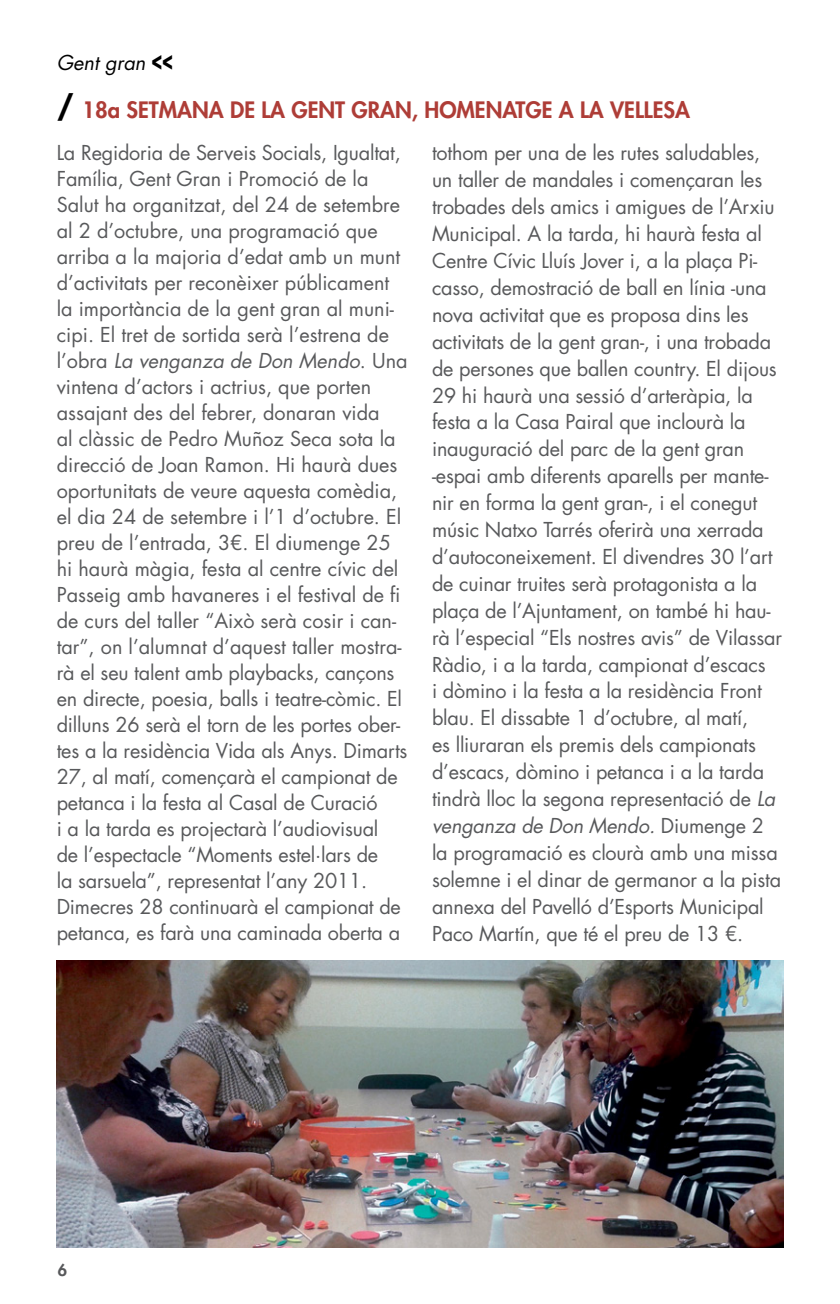
<style>
.page{position:relative;width:840px;height:1304px;background:#fff}
.page>*{position:absolute;margin:0;border:0;box-sizing:border-box;transform-origin:0 0}
.t1{font:800 22px "Futura Std";color:#ae3d37}
.t2{font:20px/26px "Futura Std";letter-spacing:-.01em;color:#58595b}
.t3{font:italic 20px "Futura Std";color:#000}
.t4{font:800 16px "Futura Std";color:#58595b}
.s1{font-weight:800;font-style:normal;font-size:30px}
.s2{font-weight:700;font-size:30px;color:#000}
.s3{font-style:italic}
</style>
<div class="page">
<img style="left:57px;top:961px;width:725px;height:286px">
<p class="t3" style="left:57px;top:50px;width:117px">Gent gran <span class="s1">&lt;&lt;</span></p>
<p class="t1" style="left:57px;top:96px;width:634px"><span class="s2">/</span> 18A SETMANA DE LA GENT GRAN, HOMENATGE A LA VELLESA</p>
<p class="t2" style="left:57px;top:140px;width:352px">La Regidoria de Serveis Socials, Igualtat, Família, Gent Gran i Promoció de la Salut ha organitzat, del 24 de setembre al 2 d’octubre, una programació que arriba a la majoria d’edat amb un munt d’activitats per reconèixer públicament la importància de la gent gran al muni&shy;cipi. El tret de sortida serà l’estrena de l’obra <span class="s3">La venganza de Don Mendo</span>. Una vintena d’actors i actrius, que porten assajant des del febrer, donaran vida<br>al clàssic de Pedro Muñoz Seca sota la direcció de Joan Ramon. Hi haurà dues oportunitats de veure aquesta comèdia, el dia 24 de setembre i l’1 d’octubre. El preu de l’entrada, 3€. El diumenge 25 hi haurà màgia, festa al centre cívic del Passeig amb havaneres i el festival de fi de curs del taller “Això serà cosir i can&shy;tar”, on l’alumnat d’aquest taller mostra&shy;rà el seu talent amb playbacks, cançons en directe, poesia, balls i teatre-còmic. El dilluns 26 serà el torn de les portes ober&shy;tes a la residència Vida als Anys. Dimarts 27, al matí, començarà el campionat de petanca i la festa al Casal de Curació<br>i a la tarda es projectarà l’audiovisual<br>de l’espectacle “Moments estel·lars de<br>la sarsuela”, representat l’any 2011.<br>Dimecres 28 continuarà el campionat de petanca, es farà una caminada oberta a</p>
<p class="t2" style="left:432px;top:140px;width:351px;line-height:26.8px">tothom per una de les rutes saludables, un taller de mandales i començaran les trobades dels amics i amigues de l’Arxiu Municipal. A la tarda, hi haurà festa al Centre Cívic Lluís Jover i, a la plaça Pi&shy;casso, demostració de ball en línia -una nova activitat que es proposa dins les activitats de la gent gran-, i una trobada de persones que ballen country. El dijous 29 hi haurà una sessió d’arteràpia, la festa a la Casa Pairal que inclourà la inauguració del parc de la gent gran -espai amb diferents aparells per mante&shy;nir en forma la gent gran-, i el conegut músic Natxo Tarrés oferirà una xerrada d’autoconeixement. El divendres 30 l’art de cuinar truites serà protagonista a la plaça de l’Ajuntament, on també hi hau&shy;rà l’especial “Els nostres avis” de Vilassar Ràdio, i a la tarda, campionat d’escacs<br>i dòmino i la festa a la residència Front blau. El dissabte 1 d’octubre, al matí,<br>es lliuraran els premis dels campionats d’escacs, dòmino i petanca i a la tarda tindrà lloc la segona representació de <span class="s3">La venganza de Don Mendo.</span> Diumenge 2 la programació es clourà amb una missa solemne i el dinar de germanor a la pista annexa del Pavelló d’Esports Municipal Paco Martín, que té el preu de 13 €.</p>
<p class="t4" style="left:58px;top:1260px;width:11px">6</p>
</div>
